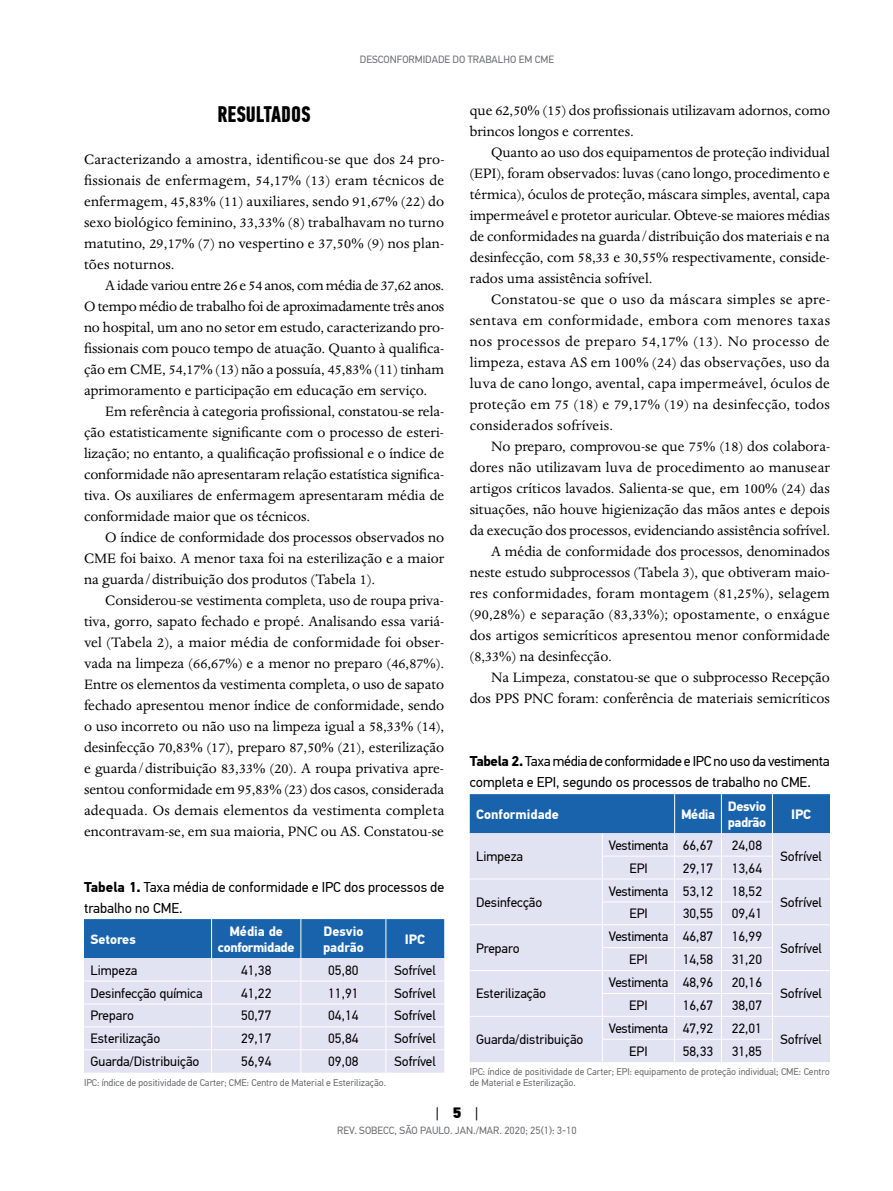
<style>
.page{position:relative;width:893px;height:1191px;background:#fff}
.page>*{position:absolute;margin:0;border:0;box-sizing:border-box;transform-origin:0 0}
.t1{font:700 22.5px "PF Din Text Comp Pro";color:#000}
.t2{font:15.75px/21px "Dante MT Std";color:#000;text-align:justify}
.t3{font:15.75px "Dante MT Std";letter-spacing:.02em;color:#000}
.t4{font:15px "PF Din Text Pro";color:#000}
.t5{font:14.25px/21px "PF Din Text Pro";letter-spacing:-.02em;color:#000}
.t6{font:14.25px/21px "PF Din Text Pro";color:#000}
.t7{font:13.5px "PF Din Text Pro";color:#000}
.t8{font:13.5px "PF Din Text Pro";letter-spacing:-.02em;color:#000}
.t9{font:700 13.5px/16.2px "PF Din Text Pro";color:#fff}
.t10{font:700 13.5px/16.2px "PF Din Text Pro";letter-spacing:-.03em;color:#fff;text-align:center}
.t11{font:10.5px "PF Din Text Pro";color:#6d6e71}
.t12{font:9.75px/10.5px "PF Din Text Pro";color:#6d6e71}
.s1{font-weight:700}
.s2{font-weight:900}
</style>
<div class="page">
<svg style="left:84px;top:919px;width:360px;height:153px;background:#afc2e0"></svg>
<hr style="left:84px;top:1026px;width:128px;height:1px;background:#fff">
<hr style="left:212px;top:1026px;width:89px;height:1px;background:#fff">
<hr style="left:301px;top:1026px;width:85px;height:1px;background:#fff">
<hr style="left:386px;top:1026px;width:58px;height:1px;background:#fff">
<svg style="left:470px;top:794px;width:360px;height:268px;background:#c4d0e8"></svg>
<p class="t11" style="left:360px;top:53px;width:196px">DESCONFORMIDADE DO TRABALHO EM CME</p>
<h1 class="t1" style="left:217px;top:101px;width:95px">RESULTADOS</h1>
<p class="t2" style="left:84px;top:149px;width:362px">Caracterizando a amostra, identificou-se que dos 24 pro&shy;fissionais de enfermagem, 54,17% (13) eram técnicos de enfermagem, 45,83% (11) auxiliares, sendo 91,67% (22) do sexo biológico feminino, 33,33% (8) trabalhavam no turno matutino, 29,17% (7) no vespertino e 37,50% (9) nos plan&shy;tões noturnos.</p>
<p class="t2" style="left:84px;top:275px;width:362px;text-indent:21px">A idade variou entre 26 e 54 anos, com média de 37,62 anos.<br>O tempo médio de trabalho foi de aproximadamente três anos no hospital, um ano no setor em estudo, caracterizando pro&shy;fissionais com pouco tempo de atuação. Quanto à qualifica&shy;ção em CME, 54,17% (13) não a possuía, 45,83% (11) tinham aprimoramento e participação em educação em serviço.</p>
<p class="t2" style="left:84px;top:401px;width:362px;text-indent:21px">Em referência à categoria profissional, constatou-se rela&shy;ção estatisticamente significante com o processo de esteri&shy;lização; no entanto, a qualificação profissional e o índice de conformidade não apresentaram relação estatística significa&shy;tiva. Os auxiliares de enfermagem apresentaram média de conformidade maior que os técnicos.</p>
<p class="t2" style="left:84px;top:527px;width:362px;text-indent:21px">O índice de conformidade dos processos observados no CME foi baixo. A menor taxa foi na esterilização e a maior na guarda/distribuição dos produtos (Tabela 1).</p>
<p class="t2" style="left:84px;top:590px;width:362px;text-indent:21px">Considerou-se vestimenta completa, uso de roupa priva&shy;tiva, gorro, sapato fechado e propé. Analisando essa variá&shy;vel (Tabela 2), a maior média de conformidade foi obser&shy;vada na limpeza (66,67%) e a menor no preparo (46,87%).<br>Entre os elementos da vestimenta completa, o uso de sapato fechado apresentou menor índice de conformidade, sendo o uso incorreto ou não uso na limpeza igual a 58,33% (14), desinfecção 70,83% (17), preparo 87,50% (21), esterilização e guarda/distribuição 83,33% (20). A roupa privativa apre&shy;sentou conformidade em 95,83% (23) dos casos, considerada adequada. Os demais elementos da vestimenta completa encontravam-se, em sua maioria, PNC ou AS. Constatou-se</p>
<p class="t6" style="left:84px;top:876px;width:362px"><span class="s1">Tabela 1.</span> Taxa média de conformidade e IPC dos processos de trabalho no CME.</p>
<p class="t9" style="left:90px;top:931px;width:47px">Setores</p>
<p class="t10" style="left:218px;top:923px;width:78px">Média de conformidade</p>
<p class="t9" style="left:323px;top:923px;width:42px">Desvio padrão</p>
<p class="t9" style="left:405px;top:931px;width:22px">IPC</p>
<p class="t7" style="left:90px;top:962px;width:48px">Limpeza</p>
<p class="t7" style="left:241px;top:962px;width:32px">41,38</p>
<p class="t7" style="left:328px;top:962px;width:32px">05,80</p>
<p class="t7" style="left:394px;top:962px;width:43px">Sofrível</p>
<p class="t7" style="left:90px;top:985px;width:114px">Desinfecção química</p>
<p class="t7" style="left:241px;top:985px;width:32px">41,22</p>
<p class="t7" style="left:328px;top:985px;width:32px">11,91</p>
<p class="t7" style="left:394px;top:985px;width:43px">Sofrível</p>
<p class="t7" style="left:90px;top:1008px;width:45px">Preparo</p>
<p class="t7" style="left:241px;top:1008px;width:32px">50,77</p>
<p class="t7" style="left:328px;top:1008px;width:32px">04,14</p>
<p class="t7" style="left:394px;top:1008px;width:43px">Sofrível</p>
<p class="t7" style="left:90px;top:1030px;width:72px">Esterilização</p>
<p class="t7" style="left:241px;top:1030px;width:32px">29,17</p>
<p class="t7" style="left:328px;top:1030px;width:32px">05,84</p>
<p class="t7" style="left:394px;top:1030px;width:43px">Sofrível</p>
<p class="t7" style="left:90px;top:1053px;width:111px">Guarda/Distribuição</p>
<p class="t7" style="left:241px;top:1053px;width:32px">56,94</p>
<p class="t7" style="left:328px;top:1053px;width:32px">09,08</p>
<p class="t7" style="left:394px;top:1053px;width:43px">Sofrível</p>
<p class="t12" style="left:84px;top:1077px;width:304px">IPC: índice de positividade de Carter; CME: Centro de Material e Esterilização.</p>
<p class="t2" style="left:470px;top:100px;width:362px">que 62,50% (15) dos profissionais utilizavam adornos, como brincos longos e correntes.</p>
<p class="t2" style="left:470px;top:142px;width:362px;text-indent:21px">Quanto ao uso dos equipamentos de proteção individual (EPI), foram observados: luvas (cano longo, procedimento e térmica), óculos de proteção, máscara simples, avental, capa impermeável e protetor auricular. Obteve-se maiores médias de conformidades na guarda/distribuição dos materiais e na desinfecção, com 58,33 e 30,55% respectivamente, conside&shy;rados uma assistência sofrível.</p>
<p class="t2" style="left:470px;top:289px;width:362px;text-indent:21px">Constatou-se que o uso da máscara simples se apre&shy;sentava em conformidade, embora com menores taxas nos processos de preparo 54,17% (13). No processo de limpeza, estava AS em 100% (24) das observações, uso da luva de cano longo, avental, capa impermeável, óculos de proteção em 75 (18) e 79,17% (19) na desinfecção, todos considerados sofríveis.</p>
<p class="t2" style="left:491px;top:436px;width:341px">No preparo, comprovou-se que 75% (18) dos colabora-</p>
<p class="t2" style="left:470px;top:457px;width:362px">dores não utilizavam luva de procedimento ao manusear</p>
<p class="t2" style="left:470px;top:478px;width:362px">artigos críticos lavados. Salienta-se que, em 100% (24) das</p>
<p class="t2" style="left:470px;top:499px;width:362px">situações, não houve higienização das mãos antes e depois</p>
<p class="t2" style="left:470px;top:520px;width:362px">da execução dos processos, evidenciando assistência sofrível.</p>
<p class="t2" style="left:491px;top:541px;width:340px">A média de conformidade dos processos, denominados</p>
<p class="t2" style="left:470px;top:562px;width:362px">neste estudo subprocessos (Tabela 3), que obtiveram maio-</p>
<p class="t3" style="left:470px;top:584px;width:362px">res conformidades, foram montagem (81,25%), selagem</p>
<p class="t2" style="left:470px;top:604px;width:362px">(90,28%) e separação (83,33%); opostamente, o enxágue</p>
<p class="t2" style="left:470px;top:625px;width:362px">dos artigos semicríticos apresentou menor conformidade</p>
<p class="t2" style="left:470px;top:646px;width:144px">(8,33%) na desinfecção.</p>
<p class="t2" style="left:491px;top:667px;width:340px">Na Limpeza, constatou-se que o subprocesso Recepção</p>
<p class="t2" style="left:470px;top:688px;width:362px">dos PPS PNC foram: conferência de materiais semicríticos</p>
<p class="t5" style="left:470px;top:750px;width:362px"><span class="s1">Tabela 2.</span> Taxa média de conformidade e IPC no uso da vestimenta completa e EPI, segundo os processos de trabalho no CME.</p>
<p class="t9" style="left:476px;top:806px;width:84px">Conformidade</p>
<p class="t9" style="left:681px;top:806px;width:36px">Média</p>
<p class="t10" style="left:728px;top:798px;width:40px;text-align:left">Desvio padrão</p>
<p class="t9" style="left:791px;top:806px;width:22px">IPC</p>
<p class="t7" style="left:476px;top:848px;width:48px">Limpeza</p>
<p class="t8" style="left:609px;top:837px;width:106px">Vestimenta 66,67</p>
<p class="t7" style="left:732px;top:837px;width:32px">24,08</p>
<p class="t7" style="left:781px;top:848px;width:43px">Sofrível</p>
<p class="t7" style="left:629px;top:860px;width:20px">EPI</p>
<p class="t7" style="left:683px;top:860px;width:32px">29,17</p>
<p class="t7" style="left:732px;top:860px;width:32px">13,64</p>
<p class="t7" style="left:476px;top:894px;width:68px">Desinfecção</p>
<p class="t8" style="left:609px;top:883px;width:106px">Vestimenta 53,12</p>
<p class="t7" style="left:732px;top:883px;width:32px">18,52</p>
<p class="t7" style="left:629px;top:905px;width:20px">EPI</p>
<p class="t7" style="left:683px;top:905px;width:32px">30,55</p>
<p class="t7" style="left:732px;top:905px;width:32px">09,41</p>
<p class="t7" style="left:780px;top:894px;width:43px">Sofrível</p>
<p class="t7" style="left:476px;top:940px;width:45px">Preparo</p>
<p class="t8" style="left:609px;top:928px;width:106px">Vestimenta 46,87</p>
<p class="t7" style="left:732px;top:928px;width:32px">16,99</p>
<p class="t7" style="left:629px;top:951px;width:20px">EPI</p>
<p class="t7" style="left:683px;top:951px;width:32px">14,58</p>
<p class="t7" style="left:732px;top:951px;width:32px">31,20</p>
<p class="t7" style="left:780px;top:940px;width:43px">Sofrível</p>
<p class="t7" style="left:476px;top:986px;width:72px">Esterilização</p>
<p class="t8" style="left:609px;top:974px;width:106px">Vestimenta 48,96</p>
<p class="t7" style="left:732px;top:974px;width:32px">20,16</p>
<p class="t7" style="left:629px;top:997px;width:20px">EPI</p>
<p class="t7" style="left:683px;top:997px;width:32px">16,67</p>
<p class="t7" style="left:732px;top:997px;width:32px">38,07</p>
<p class="t7" style="left:780px;top:986px;width:43px">Sofrível</p>
<p class="t7" style="left:476px;top:1031px;width:109px">Guarda/distribuição</p>
<p class="t8" style="left:609px;top:1020px;width:106px">Vestimenta 47,92</p>
<p class="t7" style="left:732px;top:1020px;width:32px">22,01</p>
<p class="t7" style="left:629px;top:1043px;width:20px">EPI</p>
<p class="t7" style="left:683px;top:1043px;width:32px">58,33</p>
<p class="t7" style="left:732px;top:1043px;width:32px">31,85</p>
<p class="t7" style="left:780px;top:1031px;width:43px">Sofrível</p>
<p class="t12" style="left:470px;top:1067px;width:362px">IPC: índice de positividade de Carter; EPI: equipamento de proteção individual; CME: Centro de Material e Esterilização.</p>
<p class="t4" style="left:436px;top:1103px;width:44px">| <span class="s2">5</span> |</p>
<p class="t11" style="left:337px;top:1124px;width:241px">REV. SOBECC, SÃO PAULO. JAN./MAR. 2020; 25(1): 3-10</p>
</div>
